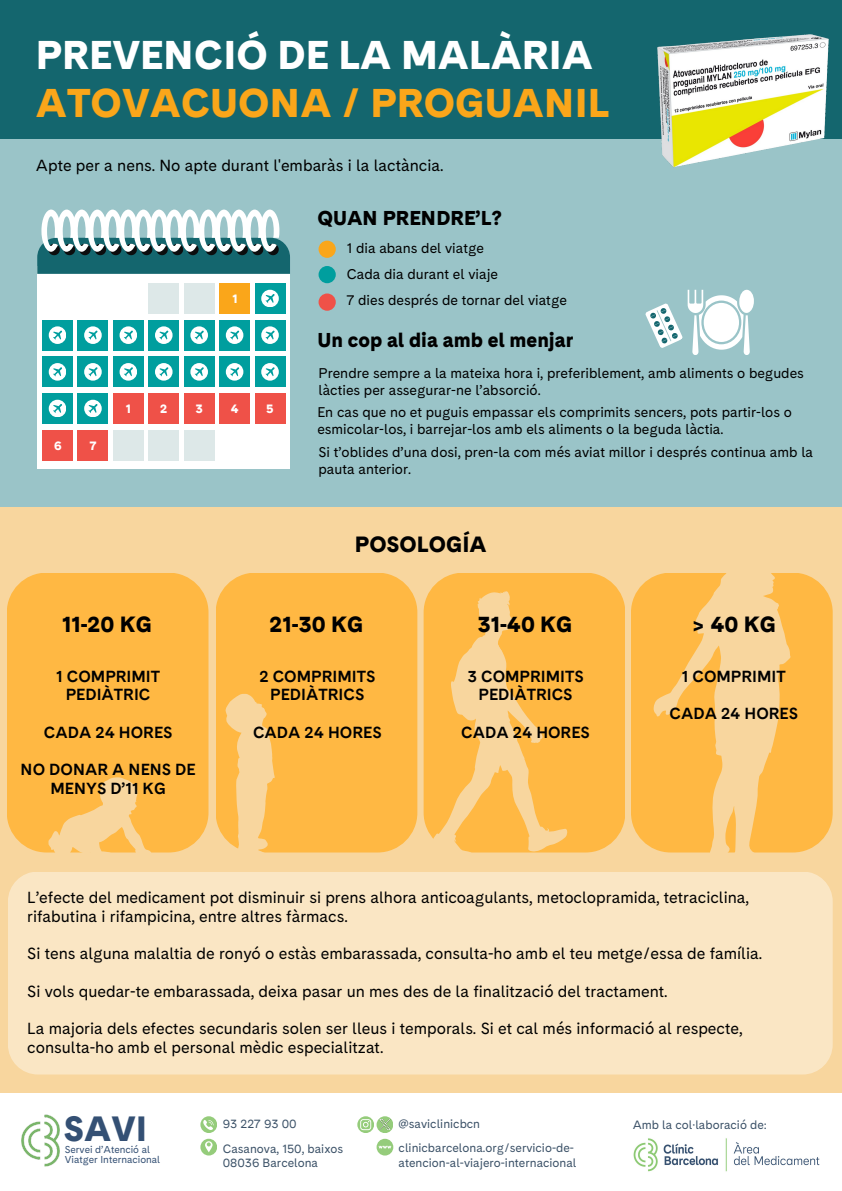
<style>
.page{position:relative;width:842px;height:1191px;background:#fff}
.page>*{position:absolute;margin:0;border:0;box-sizing:border-box;transform-origin:0 0}
.t1{font:900 40px "Cadiz CB";color:#fff}
.t2{font:900 40px "Cadiz CB";color:#faa61a}
.t3{font:900 34.9px "Cadiz CB";color:#345074}
.t4{font:900 22px "Cadiz CB";color:#000}
.t5{font:900 20px "Cadiz CB";color:#000}
.t6{font:16px/18.7px "Cadiz CB";color:#000}
.t7{font:700 16px/18.7px "Cadiz CB";color:#000;text-align:center}
.t8{font:14px/16.5px "Cadiz CB";color:#000}
.t9{font:900 12.2px "Cadiz CB";color:#fff}
.t10{font:12px "Cadiz CB";color:#3c5268}
.t11{font:10px "Cadiz CB";color:#345074}
</style>
<div class="page">
<div style="left:0;top:0;width:842px;height:142px;background:#14666e"></div>
<div style="left:0;top:139px;width:842px;height:378px;background:#9ac4c8"></div>
<div style="left:0;top:507px;width:842px;height:586px;background:#f8d69e"></div>
<img style="left:657px;top:34px;width:172px;height:133px">
<div style="left:37px;top:267px;width:253px;height:202px;background:#fff"></div>
<svg style="left:37px;top:209px;width:253px;height:65px"></svg>
<div style="left:255px;top:283px;width:30px;height:31px;background:#009e9e"></div>
<div style="left:219px;top:283px;width:31px;height:31px;background:#faa61a"></div>
<div style="left:184px;top:283px;width:31px;height:31px;background:#dde8e8"></div>
<div style="left:148px;top:283px;width:31px;height:31px;background:#dde8e8"></div>
<div style="left:42px;top:320px;width:31px;height:30px;background:#009e9e"></div>
<div style="left:255px;top:320px;width:30px;height:30px;background:#009e9e"></div>
<div style="left:255px;top:356px;width:30px;height:31px;background:#009e9e"></div>
<div style="left:42px;top:356px;width:31px;height:31px;background:#009e9e"></div>
<div style="left:42px;top:393px;width:31px;height:31px;background:#009e9e"></div>
<div style="left:255px;top:393px;width:30px;height:31px;background:#ef5148"></div>
<div style="left:42px;top:430px;width:31px;height:30px;background:#ef5148"></div>
<div style="left:78px;top:430px;width:30px;height:30px;background:#ef5148"></div>
<div style="left:113px;top:430px;width:31px;height:30px;background:#dde8e8"></div>
<div style="left:148px;top:430px;width:31px;height:30px;background:#dde8e8"></div>
<div style="left:184px;top:430px;width:31px;height:30px;background:#dde8e8"></div>
<svg style="left:47px;top:289px;width:233px;height:170px"></svg>
<div style="left:319px;top:240px;width:17px;height:18px;background:#faa61a;border-radius:50%"></div>
<div style="left:319px;top:266px;width:17px;height:17px;background:#009e9e;border-radius:50%"></div>
<div style="left:319px;top:293px;width:17px;height:18px;background:#ef5148;border-radius:50%"></div>
<svg style="left:645px;top:290px;width:109px;height:65px"></svg>
<div style="left:7px;top:572px;width:201px;height:280px;background:#ffb843;border-radius:40px"></div>
<div style="left:216px;top:572px;width:201px;height:280px;background:#ffb843;border-radius:40px"></div>
<div style="left:424px;top:572px;width:201px;height:280px;background:#ffb843;border-radius:40px"></div>
<div style="left:631px;top:572px;width:202px;height:280px;background:#ffb843;border-radius:40px"></div>
<svg style="left:48px;top:777px;width:104px;height:76px"></svg>
<svg style="left:225px;top:693px;width:50px;height:160px"></svg>
<svg style="left:654px;top:572px;width:136px;height:281px"></svg>
<svg style="left:429px;top:591px;width:138px;height:262px"></svg>
<div style="left:8px;top:871px;width:825px;height:203px;background:#fae6c4;border-radius:30px"></div>
<svg style="left:200px;top:1116px;width:17px;height:16px"></svg>
<svg style="left:377px;top:1138px;width:16px;height:17px"></svg>
<svg style="left:200px;top:1138px;width:17px;height:17px"></svg>
<svg style="left:357px;top:1116px;width:17px;height:16px"></svg>
<img style="left:21px;top:1114px;width:39px;height:53px">
<svg style="left:377px;top:1116px;width:16px;height:16px"></svg>
<svg style="left:380px;top:1119px;width:10px;height:10px"></svg>
<img style="left:633px;top:1138px;width:187px;height:34px">
<p class="t1" style="left:36px;top:31px;width:558px">PREVENCIÓ DE LA MALÀRIA</p>
<p class="t2" style="left:36px;top:79px;width:575px">ATOVACUONA / PROGUANIL</p>
<p class="t6" style="left:36px;top:156px;width:409px">Apte per a nens. No apte durant l'embaràs i la lactància.</p>
<p class="t9" style="left:232px;top:291px;width:7px">1</p>
<p class="t9" style="left:54px;top:438px;width:9px">6</p>
<p class="t9" style="left:90px;top:438px;width:8px">7</p>
<p class="t9" style="left:126px;top:401px;width:7px">1</p>
<p class="t9" style="left:160px;top:401px;width:9px">2</p>
<p class="t9" style="left:195px;top:401px;width:9px">3</p>
<p class="t9" style="left:231px;top:401px;width:9px">4</p>
<p class="t9" style="left:266px;top:401px;width:9px">5</p>
<p class="t5" style="left:317px;top:206px;width:186px">QUAN PRENDRE’L?</p>
<p class="t8" style="left:347px;top:240px;width:139px">1 dia abans del viatge</p>
<p class="t8" style="left:347px;top:265px;width:153px">Cada dia durant el viaje</p>
<p class="t8" style="left:347px;top:292px;width:222px">7 dies després de tornar del viatge</p>
<p class="t5" style="left:317px;top:327px;width:258px">Un cop al dia amb el menjar</p>
<p class="t8" style="left:319px;top:365px;width:487px">Prendre sempre a la mateixa hora i, preferiblement, amb aliments o begudes làcties per assegurar-ne l’absorció.</p>
<p class="t8" style="left:317px;top:404px;width:476px">En cas que no et puguis empassar els comprimits sencers, pots partir-los o esmicolar-los, i barrejar-los amb els aliments o la beguda làctia.</p>
<p class="t8" style="left:319px;top:444px;width:496px">Si t’oblides d’una dosi, pren-la com més aviat millor i després continua amb la pauta anterior.</p>
<p class="t4" style="left:355px;top:530px;width:133px">POSOLOGÍA</p>
<p class="t4" style="left:62px;top:610px;width:92px">11-20 KG</p>
<p class="t4" style="left:270px;top:610px;width:95px">21-30 KG</p>
<p class="t4" style="left:477px;top:610px;width:97px">31-40 KG</p>
<p class="t4" style="left:692px;top:610px;width:86px">&gt; 40 KG</p>
<p class="t7" style="left:56px;top:666px;width:105px">1 COMPRIMIT</p>
<p class="t7" style="left:66px;top:685px;width:86px">PEDIÀTRIC</p>
<p class="t7" style="left:44px;top:722px;width:130px">CADA 24 HORES</p>
<p class="t7" style="left:21px;top:760px;width:177px">NO DONAR A NENS DE<br>MENYS D’11 KG</p>
<p class="t7" style="left:259px;top:666px;width:117px">2 COMPRIMITS</p>
<p class="t7" style="left:270px;top:685px;width:96px">PEDIÀTRICS</p>
<p class="t7" style="left:253px;top:722px;width:130px">CADA 24 HORES</p>
<p class="t7" style="left:467px;top:666px;width:118px">3 COMPRIMITS</p>
<p class="t7" style="left:479px;top:685px;width:96px">PEDIÀTRICS</p>
<p class="t7" style="left:461px;top:722px;width:130px">CADA 24 HORES</p>
<p class="t7" style="left:682px;top:666px;width:105px">1 COMPRIMIT</p>
<p class="t7" style="left:669px;top:704px;width:130px">CADA 24 HORES</p>
<p class="t6" style="left:27px;top:887px;width:723px">L’efecte del medicament pot disminuir si prens alhora anticoagulants, metoclopramida, tetraciclina, rifabutina i rifampicina, entre altres fàrmacs.</p>
<p class="t6" style="left:27px;top:943px;width:736px">Si tens alguna malaltia de ronyó o estàs embarassada, consulta-ho amb el teu metge/essa de família.</p>
<p class="t6" style="left:27px;top:981px;width:642px">Si vols quedar-te embarassada, deixa pasar un mes des de la finalització del tractament.</p>
<p class="t6" style="left:27px;top:1018px;width:717px">La majoria dels efectes secundaris solen ser lleus i temporals. Si et cal més informació al respecte, consulta-ho amb el personal mèdic especialitzat.</p>
<p class="t3" style="left:64px;top:1107px;width:85px">SAVI</p>
<p class="t11" style="left:65px;top:1142px;width:87px">Servei d’Atenció al</p>
<p class="t11" style="left:65px;top:1153px;width:97px">Viatger Internacional</p>
<p class="t10" style="left:223px;top:1116px;width:75px">93 227 93 00</p>
<p class="t10" style="left:399px;top:1116px;width:83px">@saviclinicbcn</p>
<p class="t10" style="left:399px;top:1140px;width:177px">clinicbarcelona.org/servicio-de-</p>
<p class="t10" style="left:399px;top:1154px;width:179px">atencion-al-viajero-internacional</p>
<p class="t10" style="left:223px;top:1140px;width:122px">Casanova, 150, baixos</p>
<p class="t10" style="left:223px;top:1155px;width:97px">08036 Barcelona</p>
<p class="t10" style="left:633px;top:1117px;width:136px">Amb la col·laboració de:</p>
</div>
